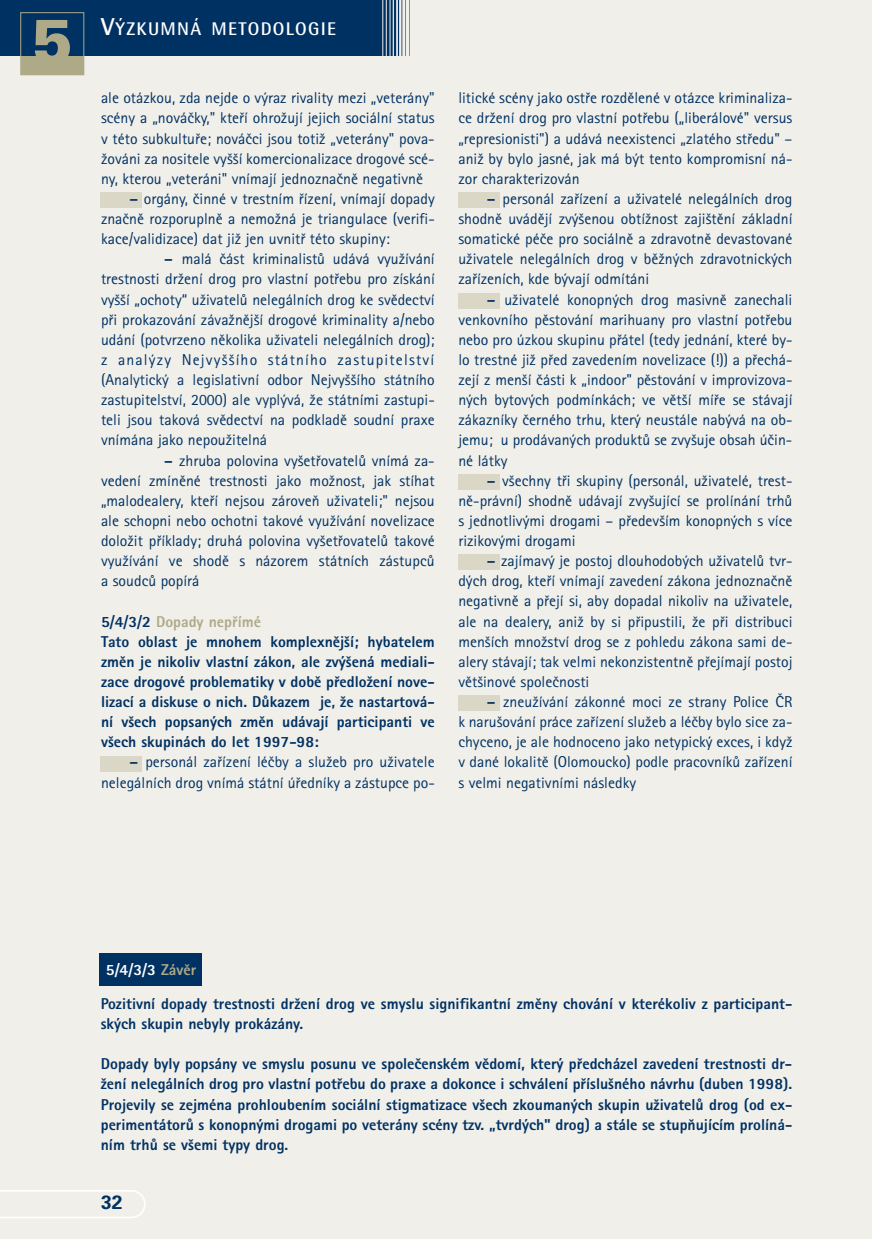
<style>
.page{position:relative;width:872px;height:1239px;background:#f1efe9}
.page>*{position:absolute;margin:0;border:0;box-sizing:border-box;transform-origin:0 0}
.t1{font:900 61.77px "Univers CE";color:#aeaa88}
.t2{font:700 19.25px "Univers CE";color:#003163}
.t3{font:700 18.38px "Rotis Semi Sans CE";letter-spacing:.07em;color:#fff}
.t4{font:15.75px/20.1px "Rotis Sans Serif CE";color:#003163;text-align:justify}
.t5{font:15.75px/20.1px "Rotis Sans Serif CE Extra B";color:#003163}
.t6{font:15.75px "Rotis Sans Serif CE Extra B";color:#fff}
.s1{font-size:24.5px}
.s2{font-family:"Rotis Sans Serif CE Extra B"}
.s3{color:#aeaa88}
</style>
<div class="page">
<svg style="left:0;top:1190px;width:146px;height:28px"></svg>
<div style="left:21px;top:56px;width:63px;height:19px;background:#aeaa88"></div>
<div style="left:0;top:0;width:412px;height:56px;background:#003163"></div>
<hr style="left:382px;top:0;width:1px;height:66px;background:#f1efe9">
<hr style="left:386px;top:0;width:1px;height:62px;background:#f1efe9">
<hr style="left:389px;top:0;width:1px;height:61px;background:#f1efe9">
<hr style="left:392px;top:0;width:2px;height:63px;background:#f1efe9">
<hr style="left:396px;top:0;width:2px;height:61px;background:#f1efe9">
<hr style="left:399px;top:0;width:2px;height:60px;background:#f1efe9">
<hr style="left:402px;top:0;width:3px;height:60px;background:#f1efe9">
<hr style="left:406px;top:0;width:3px;height:62px;background:#f1efe9">
<svg style="left:409px;top:0;width:3px;height:56px"></svg>
<div style="left:20px;top:12px;width:64px;height:63px;border:1px solid #aeaa88"></div>
<div style="left:100px;top:192px;width:41px;height:16px;background:#dad7c7"></div>
<div style="left:100px;top:756px;width:41px;height:16px;background:#dad7c7"></div>
<div style="left:458px;top:192px;width:41px;height:16px;background:#dad7c7"></div>
<div style="left:458px;top:293px;width:41px;height:16px;background:#dad7c7"></div>
<div style="left:458px;top:474px;width:41px;height:16px;background:#dad7c7"></div>
<div style="left:458px;top:554px;width:41px;height:16px;background:#dad7c7"></div>
<div style="left:458px;top:695px;width:41px;height:16px;background:#dad7c7"></div>
<div style="left:99px;top:953px;width:103px;height:33px;background:#003163"></div>
<h1 class="t1" style="left:32px;top:19px;width:43px">5</h1>
<p class="t3" style="left:101px;top:21px;width:236px"><span class="s1">V</span>¯ZKUMNÁ METODOLOGIE</p>
<p class="t4" style="left:101px;top:90px;width:335px">ale otázkou, zda nejde o v˘raz rivality mezi „veterány" scény a „nováãky," ktefií ohroÏují jejich sociální status v této subkultufie; nováãci jsou totiÏ „veterány" pova-Ïováni za nositele vy‰‰í komercionalizace drogové scé&shy;ny, kterou „veteráni" vnímají jednoznaãnû negativnû</p>
<p class="t4" style="left:101px;top:191px;width:335px;text-indent:29px"><span class="s2">–</span> orgány, ãinné v trestním fiízení, vnímají dopady znaãnû rozporuplnû a nemoÏná je triangulace (verifi&shy;kace/validizace) dat jiÏ jen uvnitfi této skupiny:</p>
<p class="t4" style="left:101px;top:251px;width:335px;text-indent:63px"><span class="s2">–</span> malá ãást kriminalistÛ udává vyuÏívání trestnosti drÏení drog pro vlastní potfiebu pro získání vy‰‰í „ochoty“ uÏivatelÛ nelegálních drog ke svûdectví pfii prokazování závaÏnûj‰í drogové kriminality a/nebo udání (potvrzeno nûkolika uÏivateli nelegálních drog); z anal˘zy Nejvy‰‰ího státního zastupitelství (Analytick˘ a legislativní odbor Nejvy‰‰ího státního zastupitelství, 2000) ale vypl˘vá, Ïe státními zastupi&shy;teli jsou taková svûdectví na podkladû soudní praxe vnímána jako nepouÏitelná</p>
<p class="t4" style="left:101px;top:452px;width:335px;text-indent:63px"><span class="s2">–</span> zhruba polovina vy‰etfiovatelÛ vnímá za&shy;vedení zmínûné trestnosti jako moÏnost, jak stíhat „malodealery, ktefií nejsou zároveÀ uÏivateli;" nejsou ale schopni nebo ochotni takové vyuÏívání novelizace doloÏit pfiíklady; druhá polovina vy‰etfiovatelÛ takové vyuÏívání ve shodû s názorem státních zástupcÛ a soudcÛ popírá</p>
<p class="t5" style="left:101px;top:613px;width:335px">5/4/3/2 <span class="s3">Dopady nepfiímé<br></span>Tato oblast je mnohem komplexnûj‰í; hybatelem zmûn je nikoliv vlastní zákon, ale zv˘‰ená mediali&shy;zace drogové problematiky v dobû pfiedloÏení nove&shy;lizací a diskuse o nich. DÛkazem je, Ïe nastartová&shy;ní v‰ech popsan˘ch zmûn udávají participanti ve v‰ech skupinách do let 1997-98:</p>
<p class="t4" style="left:101px;top:754px;width:335px;text-align:right"><span class="s2">–</span> personál zafiízení léãby a sluÏeb pro uÏivatele nelegálních drog vnímá státní úfiedníky a zástupce po-</p>
<p class="t4" style="left:458px;top:90px;width:335px">litické scény jako ostfie rozdûlené v otázce kriminaliza&shy;ce drÏení drog pro vlastní potfiebu („liberálové" versus „represionisti") a udává neexistenci „zlatého stfiedu" – aniÏ by bylo jasné, jak má b˘t tento kompromisní ná&shy;zor charakterizován</p>
<p class="t4" style="left:458px;top:191px;width:335px;text-indent:29px"><span class="s2">–</span> personál zafiízení a uÏivatelé nelegálních drog shodnû uvádûjí zv˘‰enou obtíÏnost zaji‰tûní základní somatické péãe pro sociálnû a zdravotnû devastované uÏivatele nelegálních drog v bûÏn˘ch zdravotnick˘ch zafiízeních, kde b˘vají odmítáni</p>
<p class="t4" style="left:458px;top:291px;width:335px;text-indent:29px"><span class="s2">–</span> uÏivatelé konopn˘ch drog masivnû zanechali venkovního pûstování marihuany pro vlastní potfiebu nebo pro úzkou skupinu pfiátel (tedy jednání, které by&shy;lo trestné jiÏ pfied zavedením novelizace (!)) a pfiechá&shy;zejí z men‰í ãásti k „indoor" pûstování v improvizova&shy;n˘ch bytov˘ch podmínkách; ve vût‰í mífie se stávají zákazníky ãerného trhu, kter˘ neustále nab˘vá na ob&shy;jemu; u prodávan˘ch produktÛ se zvy‰uje obsah úãin&shy;né látky</p>
<p class="t4" style="left:458px;top:473px;width:335px;text-indent:29px"><span class="s2">–</span> v‰echny tfii skupiny (personál, uÏivatelé, trest&shy;nû-právní) shodnû udávají zvy‰ující se prolínání trhÛ s jednotliv˘mi drogami – pfiedev‰ím konopn˘ch s více rizikov˘mi drogami</p>
<p class="t4" style="left:458px;top:553px;width:335px;text-indent:29px"><span class="s2">–</span> zajímav˘ je postoj dlouhodob˘ch uÏivatelÛ tvr&shy;d˘ch drog, ktefií vnímají zavedení zákona jednoznaãnû negativnû a pfiejí si, aby dopadal nikoliv na uÏivatele, ale na dealery, aniÏ by si pfiipustili, Ïe pfii distribuci men‰ích mnoÏství drog se z pohledu zákona sami de&shy;alery stávají; tak velmi nekonzistentnû pfiejímají postoj vût‰inové spoleãnosti</p>
<p class="t4" style="left:458px;top:694px;width:335px;text-indent:29px"><span class="s2">–</span> zneuÏívání zákonné moci ze strany Police âR k naru‰ování práce zafiízení sluÏeb a léãby bylo sice za&shy;chyceno, je ale hodnoceno jako netypick˘ exces, i kdyÏ v dané lokalitû (Olomoucko) podle pracovníkÛ zafiízení s velmi negativními následky</p>
<p class="t6" style="left:106px;top:965px;width:92px">5/4/3/3 <span class="s3">Závûr</span></p>
<p class="t5" style="left:101px;top:996px;width:693px">Pozitivní dopady trestnosti drÏení drog ve smyslu signifikantní zmûny chování v kterékoliv z participant&shy;sk˘ch skupin nebyly prokázány.</p>
<p class="t5" style="left:101px;top:1056px;width:693px;text-align:justify">Dopady byly popsány ve smyslu posunu ve spoleãenském vûdomí, kter˘ pfiedcházel zavedení trestnosti dr-Ïení nelegálních drog pro vlastní potfiebu do praxe a dokonce i schválení pfiíslu‰ného návrhu (duben 1998).<br>Projevily se zejména prohloubením sociální stigmatizace v‰ech zkouman˘ch skupin uÏivatelÛ drog (od ex&shy;perimentátorÛ s konopn˘mi drogami po veterány scény tzv. „tvrd˘ch" drog) a stále se stupÀujícím prolíná&shy;ním trhÛ se v‰emi typy drog.</p>
<p class="t2" style="left:101px;top:1195px;width:23px">32</p>
</div>
